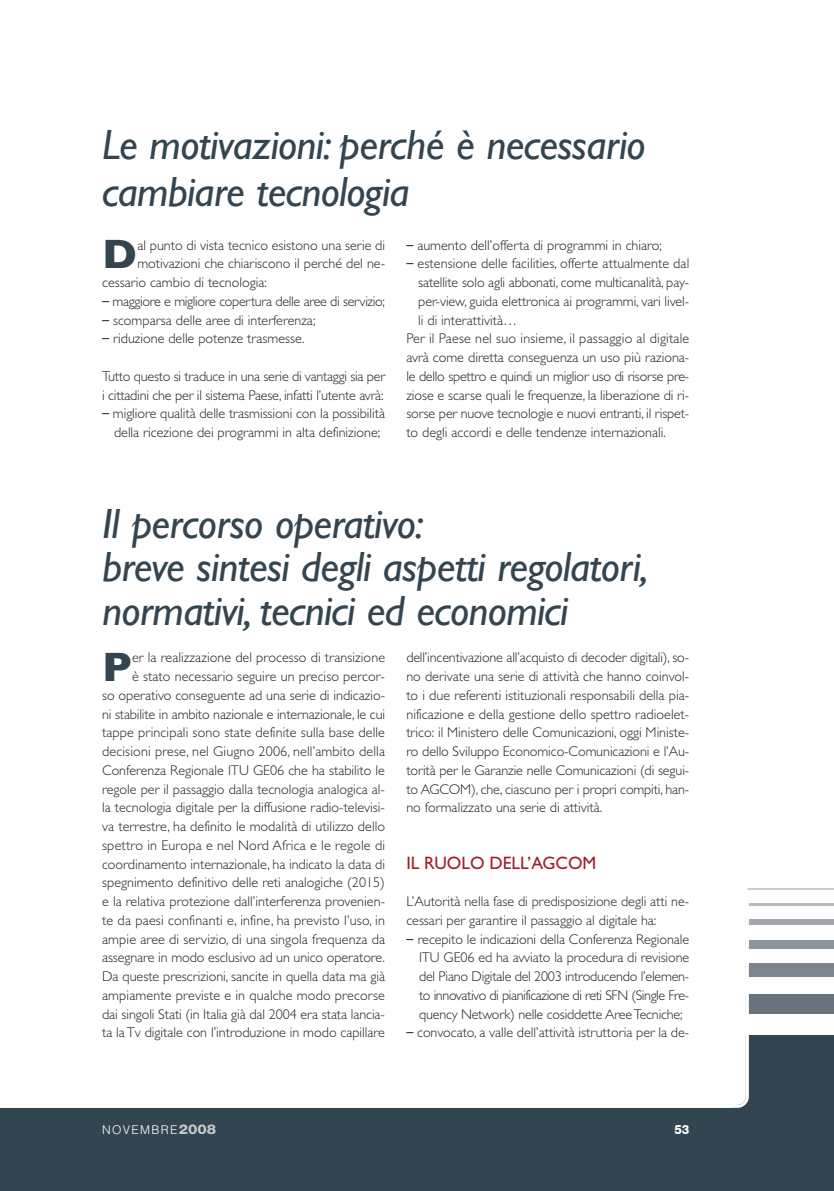
<style>
.page{position:relative;width:834px;height:1191px;background:#fff}
.page>*{position:absolute;margin:0;border:0;box-sizing:border-box;transform-origin:0 0}
.t1{font:italic 42.6px/43.5px "Gill Sans";letter-spacing:-.015em;color:#334550}
.t2{font:700 41.55px "Gill Sans";color:#334550}
.t3{font:18px "Gill Sans";color:#a61a28}
.t4{font:300 14.1px/18.8px "Gill Sans";color:#231f20}
.t5{font:300 14.1px "Gill Sans";letter-spacing:-.025em;color:#231f20}
.t6{font:300 14.1px "Gill Sans";letter-spacing:-.02em;color:#231f20}
.t7{font:800 12.75px "Helvetica Neue";color:#fff;scale:.93 1}
.t8{font:300 12px "Helvetica";letter-spacing:.11em;color:#fff}
.s1{font-family:"Helvetica";font-weight:400;font-stretch:condensed}
.s2{font-family:"Helvetica Neue";font-weight:800;font-size:13.5px;color:#c7c8ca}
</style>
<div class="page">
<div style="left:0;top:1034px;width:833px;height:157px;background:#334550"></div>
<div style="left:0;top:963px;width:833px;height:14px;background:#7c848d"></div>
<div style="left:0;top:994px;width:833px;height:20px;background:#69737d"></div>
<div style="left:0;top:939px;width:833px;height:9px;background:#8f959d"></div>
<div style="left:0;top:919px;width:833px;height:5px;background:#a4a7ad"></div>
<hr style="left:0;top:903px;width:833px;height:3px;background:#b8bbc1">
<hr style="left:0;top:888px;width:833px;height:2px;background:#caccd0">
<div style="left:0;top:888px;width:748px;height:219px;background:#fff"></div>
<h1 class="t1" style="left:102px;top:121px;width:545px;line-height:46.5px">Le motivazioni: perché è necessario cambiare tecnologia</h1>
<h2 class="t2" style="left:102px;top:230px;width:36px">D</h2>
<p class="t4" style="left:137px;top:235px;width:249px">al punto di vista tecnico esistono una serie di</p>
<p class="t4" style="left:137px;top:254px;width:249px">motivazioni che chiariscono il perché del ne-</p>
<p class="t4" style="left:102px;top:273px;width:166px">cessario cambio di tecnologia:</p>
<p class="t5" style="left:102px;top:293px;width:284px"><span class="s1">–</span> maggiore e migliore copertura delle aree di servizio;</p>
<p class="t4" style="left:102px;top:310px;width:215px"><span class="s1">–</span> scomparsa delle aree di interferenza;</p>
<p class="t4" style="left:102px;top:329px;width:204px"><span class="s1">–</span> riduzione delle potenze trasmesse.</p>
<p class="t4" style="left:102px;top:367px;width:284px">Tutto questo si traduce in una serie di vantaggi sia per i cittadini che per il sistema Paese, infatti l’utente avrà:</p>
<p class="t4" style="left:102px;top:404px;width:284px;text-align:center"><span class="s1">–</span> migliore qualità delle trasmissioni con la possibilità della ricezione dei programmi in alta definizione;</p>
<p class="t4" style="left:406px;top:235px;width:257px"><span class="s1">–</span> aumento dell’offerta di programmi in chiaro;</p>
<p class="t4" style="left:406px;top:254px;width:284px"><span class="s1">–</span> estensione delle facilities, offerte attualmente dal</p>
<p class="t4" style="left:418px;top:273px;width:272px">satellite solo agli abbonati, come multicanalità, pay-</p>
<p class="t4" style="left:418px;top:292px;width:272px">per-view, guida elettronica ai programmi, vari livel-</p>
<p class="t4" style="left:418px;top:310px;width:100px">li di interattività…</p>
<p class="t4" style="left:406px;top:329px;width:284px">Per il Paese nel suo insieme, il passaggio al digitale</p>
<p class="t4" style="left:406px;top:348px;width:284px">avrà come diretta conseguenza un uso più raziona-</p>
<p class="t6" style="left:406px;top:368px;width:284px">le dello spettro e quindi un miglior uso di risorse pre-</p>
<p class="t4" style="left:406px;top:385px;width:284px">ziose e scarse quali le frequenze, la liberazione di ri-</p>
<p class="t4" style="left:406px;top:404px;width:284px">sorse per nuove tecnologie e nuovi entranti, il rispet-</p>
<p class="t4" style="left:406px;top:423px;width:261px">to degli accordi e delle tendenze internazionali.</p>
<h1 class="t1" style="left:102px;top:501px;width:548px">Il percorso operativo:<br>breve sintesi degli aspetti regolatori, normativi, tecnici ed economici</h1>
<p class="t4" style="left:102px;top:648px;width:284px;text-align:right">er la realizzazione del processo di transizione<br>è stato necessario seguire un preciso percor-<br>so operativo conseguente ad una serie di indicazio&shy;ni stabilite in ambito nazionale e internazionale, le cui tappe principali sono state definite sulla base delle decisioni prese, nel Giugno 2006, nell’ambito della Conferenza Regionale ITU GE06 che ha stabilito le regole per il passaggio dalla tecnologia analogica al&shy;la tecnologia digitale per la diffusione radio-televisi&shy;va terrestre, ha definito le modalità di utilizzo dello spettro in Europa e nel Nord Africa e le regole di coordinamento internazionale, ha indicato la data di spegnimento definitivo delle reti analogiche (2015) e la relativa protezione dall’interferenza provenien&shy;te da paesi confinanti e, infine, ha previsto l’uso, in ampie aree di servizio, di una singola frequenza da assegnare in modo esclusivo ad un unico operatore.<br>Da queste prescrizioni, sancite in quella data ma già ampiamente previste e in qualche modo precorse dai singoli Stati (in Italia già dal 2004 era stata lancia&shy;ta laTv digitale con l’introduzione in modo capillare</p>
<p class="t4" style="left:406px;top:648px;width:284px;text-align:justify">dell’incentivazione all’acquisto di decoder digitali), so&shy;no derivate una serie di attività che hanno coinvol&shy;to i due referenti istituzionali responsabili della pia&shy;nificazione e della gestione dello spettro radioelet&shy;trico: il Ministero delle Comunicazioni, oggi Ministe&shy;ro dello Sviluppo Economico-Comunicazioni e l’Au&shy;torità per le Garanzie nelle Comunicazioni (di segui&shy;to AGCOM), che, ciascuno per i propri compiti, han&shy;no formalizzato una serie di attività.</p>
<h2 class="t2" style="left:102px;top:642px;width:31px">P</h2>
<p class="t3" style="left:406px;top:852px;width:191px">IL RUOLO DELL’AGCOM</p>
<p class="t4" style="left:406px;top:892px;width:284px">L’Autorità nella fase di predisposizione degli atti ne&shy;cessari per garantire il passaggio al digitale ha:</p>
<p class="t4" style="left:419px;top:929px;width:272px;text-align:justify;text-indent:-13px"><span class="s1">–</span> recepito le indicazioni della Conferenza Regionale ITU GE06 ed ha avviato la procedura di revisione del Piano Digitale del 2003 introducendo l’elemen&shy;to innovativo di pianificazione di reti SFN (Single Fre&shy;quency Network) nelle cosiddette AreeTecniche;</p>
<p class="t4" style="left:406px;top:1023px;width:284px"><span class="s1">–</span> convocato, a valle dell’attività istruttoria per la de-</p>
<p class="t8" style="left:102px;top:1125px;width:116px">NOVEMBRE<span class="s2">2008</span></p>
<p class="t7" style="left:674px;top:1124px;width:17px">53</p>
</div>
